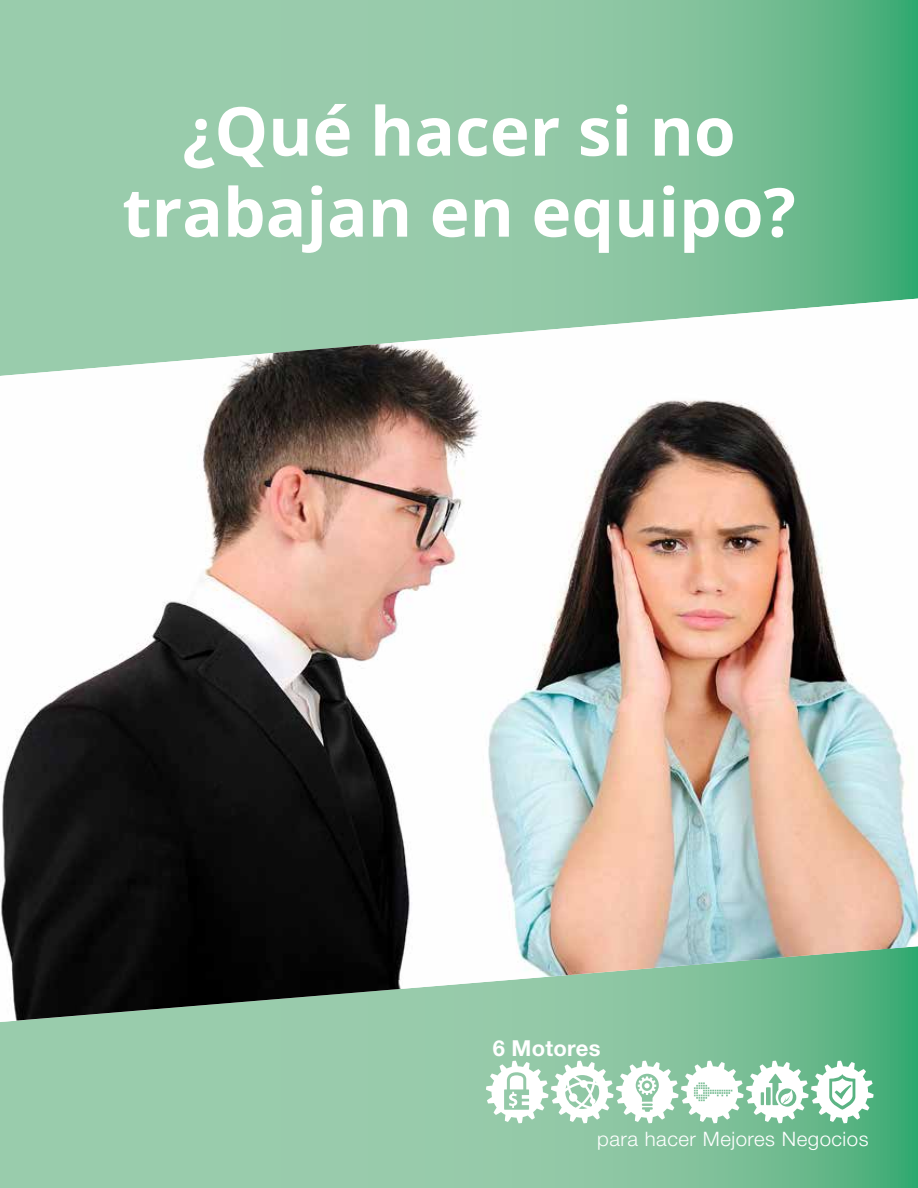
<style>
.page{position:relative;width:918px;height:1188px;background:#fff}
.page>*{position:absolute;margin:0;border:0;box-sizing:border-box;transform-origin:0 0}
.t1{font:700 67.5px/81px "Open Sans";color:#fff;text-align:center}
.t2{font:700 22.05px "Helvetica Neue LT Pro";letter-spacing:.01em;color:#fff}
.t3{font:300 19.95px "Helvetica Neue LT Pro";letter-spacing:.025em;color:#fff}
</style>
<div class="page">
<svg style="left:0;top:0;width:918px;height:299px;background:#8bc6a2"></svg>
<svg style="left:0;top:1022px;width:918px;height:166px;background:#8bc6a3"></svg>
<svg style="left:486px;top:1061px;width:388px;height:62px"></svg>
<img style="left:0;top:299px;width:918px;height:723px">
<p class="t1" style="left:122px;top:89px;width:675px">¿Qué hacer si no trabajan en equipo?</p>
<p class="t2" style="left:493px;top:1034px;width:109px">6 Motores</p>
<p class="t3" style="left:597px;top:1127px;width:273px">para hacer Mejores Negocios</p>
</div>
